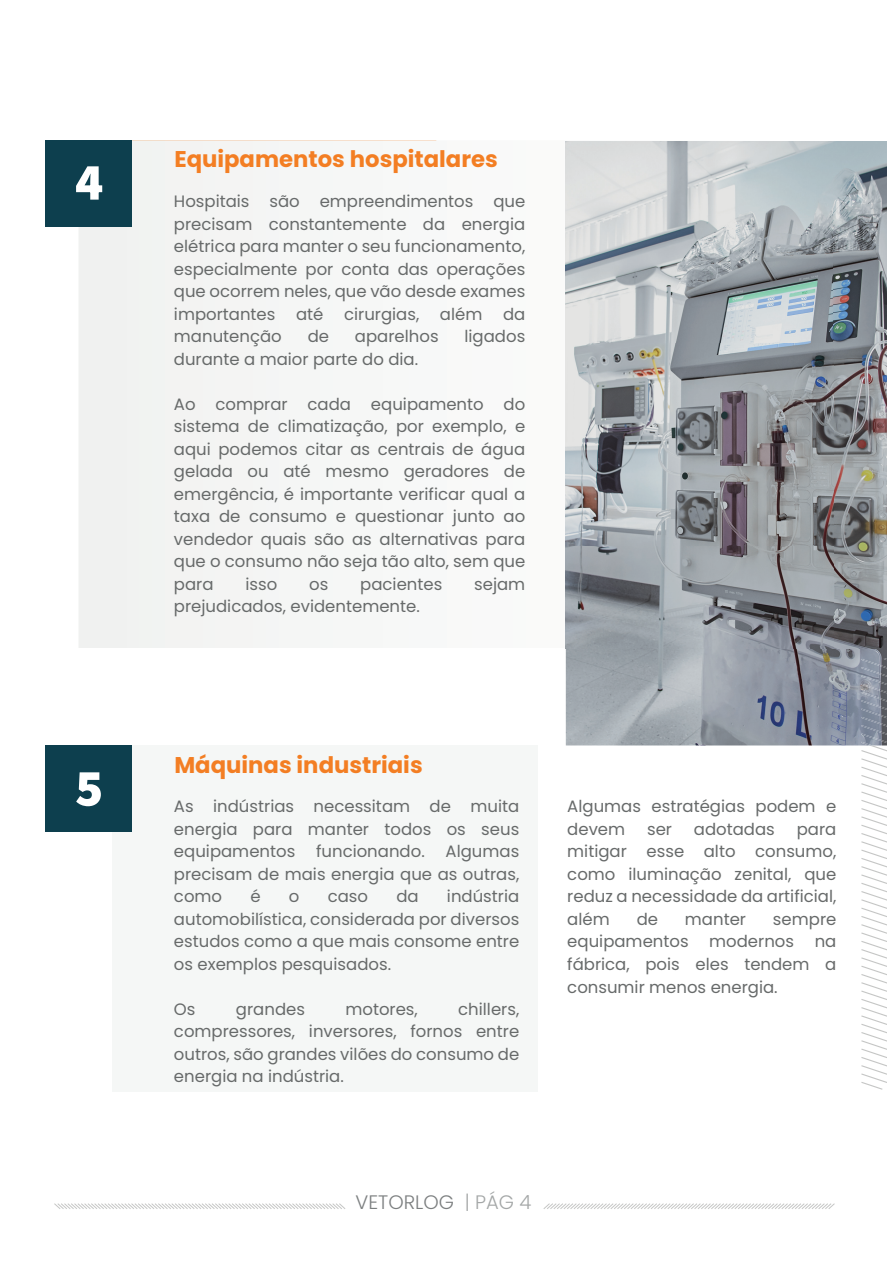
<style>
.page{position:relative;width:887px;height:1263px;background:#fff}
.page>*{position:absolute;margin:0;border:0;box-sizing:border-box;transform-origin:0 0}
.t1{font:700 22.8px "Poppins";color:#f37e23}
.t2{font:300 19.5px "Poppins";color:#7c7f80}
.t3{font:16.5px/22.5px "Poppins";color:#676a6a;text-align:justify}
.s1{color:#a4a7a7}
</style>
<div class="page">
<svg style="left:861px;top:746px;width:25px;height:344px"></svg>
<svg style="left:54px;top:1203px;width:291px;height:6px"></svg>
<svg style="left:543px;top:1203px;width:291px;height:6px"></svg>
<div style="left:79px;top:140px;width:487px;height:508px;background:#f5f7f6"></div>
<div style="left:46px;top:140px;width:86px;height:87px;background:#0d3f4e"></div>
<div style="left:112px;top:746px;width:425px;height:346px;background:#f5f7f6"></div>
<div style="left:46px;top:745px;width:86px;height:87px;background:#0d3f4e"></div>
<img style="left:566px;top:141px;width:320px;height:605px">
<img style="left:861px;top:658px;width:25px;height:88px">
<h1 class="t1" style="left:174px;top:146px;width:325px">Equipamentos hospitalares</h1>
<p class="t3" style="left:174px;top:190px;width:353px">Hospitais são empreendimentos que precisam constantemente da energia elétrica para manter o seu funcionamento, especialmente por conta das operações que ocorrem neles, que vão desde exames importantes até cirurgias, além da manutenção</p>
<p class="t3" style="left:308px;top:325px;width:23px">de</p>
<p class="t3" style="left:355px;top:325px;width:85px">aparelhos</p>
<p class="t3" style="left:464px;top:325px;width:62px">ligados</p>
<p class="t3" style="left:174px;top:348px;width:246px">durante a maior parte do dia.</p>
<p class="t3" style="left:174px;top:393px;width:353px">Ao comprar cada equipamento do sistema de climatização, por exemplo, e aqui podemos citar as centrais de água gelada ou até mesmo geradores de emergência, é importante verificar qual a taxa de consumo e questionar junto ao vendedor quais são as alternativas para que o consumo não seja tão alto, sem que para</p>
<p class="t3" style="left:245px;top:573px;width:33px">isso</p>
<p class="t3" style="left:309px;top:573px;width:21px">os</p>
<p class="t3" style="left:360px;top:573px;width:84px">pacientes</p>
<p class="t3" style="left:474px;top:573px;width:53px">sejam</p>
<p class="t3" style="left:174px;top:595px;width:247px">prejudicados, evidentemente.</p>
<h1 class="t1" style="left:174px;top:751px;width:250px">Máquinas industriais</h1>
<p class="t3" style="left:174px;top:796px;width:347px">As indústrias necessitam de muita energia para manter todos os seus equipamentos</p>
<p class="t3" style="left:316px;top:841px;width:110px">funcionando.</p>
<p class="t3" style="left:174px;top:841px;width:347px;text-indent:271px">Algumas precisam de mais energia que as outras, como</p>
<p class="t3" style="left:174px;top:886px;width:347px;text-indent:273px">indústria automobilística, considerada por diversos estudos como a que mais consome entre os exemplos pesquisados.</p>
<p class="t3" style="left:174px;top:998px;width:23px">Os</p>
<p class="t3" style="left:236px;top:998px;width:71px">grandes</p>
<p class="t3" style="left:345px;top:998px;width:74px">motores,</p>
<p class="t3" style="left:250px;top:886px;width:12px">é</p>
<p class="t3" style="left:289px;top:886px;width:12px">o</p>
<p class="t3" style="left:328px;top:886px;width:42px">caso</p>
<p class="t3" style="left:396px;top:886px;width:24px">da</p>
<p class="t3" style="left:174px;top:998px;width:347px;text-indent:284px">chillers, compressores, inversores, fornos entre outros, são grandes vilões do consumo de energia na indústria.</p>
<p class="t3" style="left:567px;top:796px;width:270px">Algumas estratégias podem e devem</p>
<p class="t3" style="left:647px;top:818px;width:26px">ser</p>
<p class="t3" style="left:694px;top:818px;width:82px">adotadas</p>
<p class="t3" style="left:567px;top:818px;width:270px;text-indent:229px">para mitigar esse alto consumo, como iluminação zenital, que reduz a necessidade da artificial, além</p>
<p class="t3" style="left:636px;top:908px;width:23px">de</p>
<p class="t3" style="left:685px;top:908px;width:63px">manter</p>
<p class="t3" style="left:567px;top:908px;width:270px;text-indent:206px">sempre equipamentos modernos na fábrica, pois eles tendem a consumir menos energia.</p>
<p class="t2" style="left:355px;top:1191px;width:177px">VETORLOG <span class="s1">| PÁG 4</span></p>
</div>
